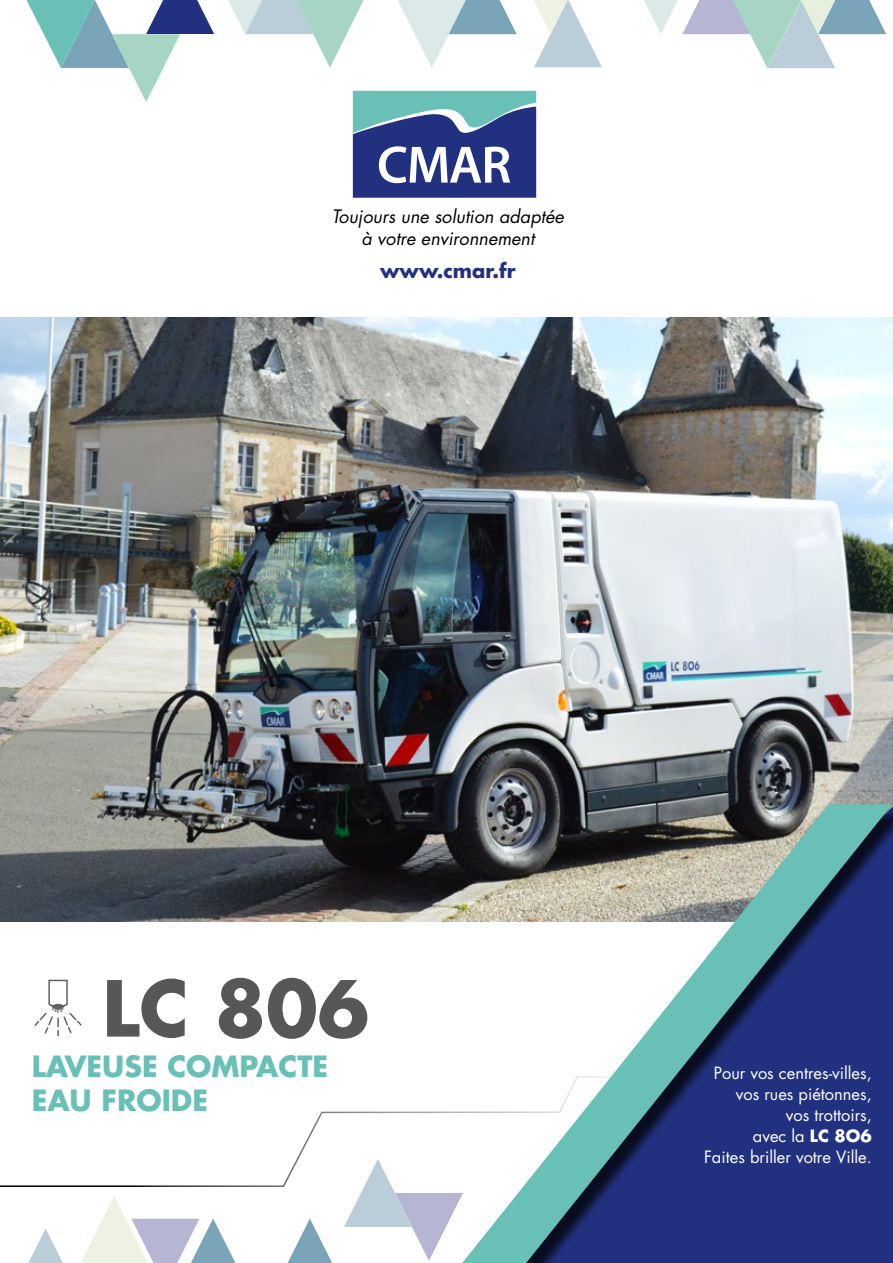
<style>
.page{position:relative;width:893px;height:1263px;background:#fff}
.page>*{position:absolute;margin:0;border:0;box-sizing:border-box;transform-origin:0 0}
.t1{font:700 75px "Futura Std";color:#575756}
.t2{font:700 28.5px/34.2px "Futura Std";color:#68c0b6}
.t3{font:700 19.5px "Futura Std";color:#22317f}
.t4{font:italic 18px/21.6px "Futura Std";color:#000;text-align:center}
.t5{font:16.5px/21px "Futura Std";color:#fff;text-align:right}
.s1{font-weight:700}
</style>
<div class="page">
<img style="left:0;top:318px;width:893px;height:604px">
<svg style="left:0;top:1111px;width:448px;height:76px"></svg>
<div style="left:448px;top:807px;width:445px;height:456px;background:#000;opacity:.75"></div>
<svg style="left:462px;top:804px;width:430px;height:459px"></svg>
<svg style="left:27px;top:0;width:575px;height:198px"></svg>
<svg style="left:644px;top:0;width:242px;height:68px"></svg>
<svg style="left:34px;top:979px;width:48px;height:57px"></svg>
<svg style="left:288px;top:1218px;width:44px;height:45px"></svg>
<svg style="left:344px;top:1159px;width:119px;height:102px"></svg>
<svg style="left:28px;top:1197px;width:207px;height:66px"></svg>
<p class="t4" style="left:332px;top:206px;width:233px">Toujours une solution adaptée à votre environnement</p>
<p class="t3" style="left:380px;top:257px;width:137px">www.cmar.fr</p>
<h1 class="t1" style="left:102px;top:958px;width:268px">LC 806</h1>
<h2 class="t2" style="left:32px;top:1049px;width:298px">LAVEUSE COMPACTE<br>EAU FROIDE</h2>
<p class="t5" style="left:704px;top:1063px;width:169px">Pour vos centres-villes, vos rues piétonnes,<br>vos trottoirs,<br>avec la <span class="s1">LC 8O6<br></span>Faites briller votre Ville.</p>
</div>
